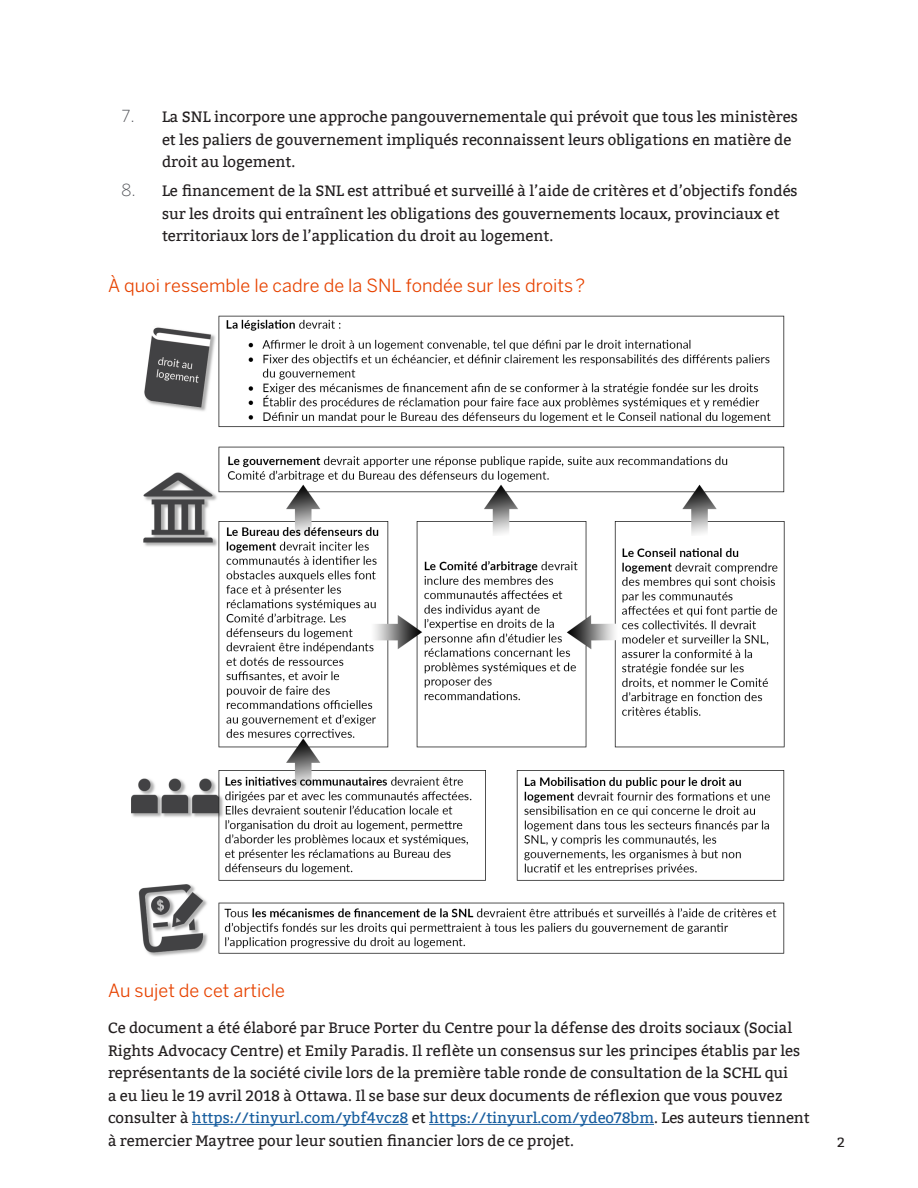
<style>
.page{position:relative;width:918px;height:1188px;background:#fff}
.page>*{position:absolute;margin:0;border:0;box-sizing:border-box;transform-origin:0 0}
.t1{font:18px "Benton Sans";color:#e74300}
.body_text{font:15px/22.5px "Bitter";color:#231f20}
.t2{font:13.5px "Bitter";color:#231f20}
.s1{font-family:"Benton Sans";font-weight:300;font-size:16.5px;color:#54555a}
.s2{color:#175d9e}
</style>
<div class="page">
<img style="left:131px;top:315px;width:654px;height:641px">
<hr style="left:192px;top:1124px;width:216px;height:1px;background:#175d9e">
<hr style="left:429px;top:1124px;width:225px;height:1px;background:#175d9e">
<p class="body_text" style="left:162px;top:106px;width:637px;text-indent:-40px"><span class="s1">7.</span> La SNL incorpore une approche pangouvernementale qui prévoit que tous les ministères et les paliers de gouvernement impliqués reconnaissent leurs obligations en matière de droit au logement.</p>
<p class="body_text" style="left:162px;top:180px;width:637px;text-indent:-40px"><span class="s1">8.</span> Le financement de la SNL est attribué et surveillé à l’aide de critères et d’objectifs fondés sur les droits qui entraînent les obligations des gouvernements locaux, provinciaux et territoriaux lors de l’application du droit au logement.</p>
<h3 class="t1" style="left:108px;top:275px;width:479px">À quoi ressemble le cadre de la SNL fondée sur les droits?</h3>
<h3 class="t1" style="left:108px;top:980px;width:179px">Au sujet de cet article</h3>
<p class="body_text" style="left:108px;top:1017px;width:703px">Ce document a été élaboré par Bruce Porter du Centre pour la défense des droits sociaux (Social Rights Advocacy Centre) et Emily Paradis. Il reflète un consensus sur les principes établis par les représentants de la société civile lors de la première table ronde de consultation de la SCHL qui<br>a eu lieu le 19 avril 2018 à Ottawa. Il se base sur deux documents de réflexion que vous pouvez consulter à <span class="s2">https://tinyurl.com/ybf4vcz8</span> et <span class="s2">https://tinyurl.com/ydeo78bm</span>. Les auteurs tiennent à remercier Maytree pour leur soutien financier lors de ce projet.</p>
<p class="t2" style="left:837px;top:1134px;width:9px">2</p>
</div>
